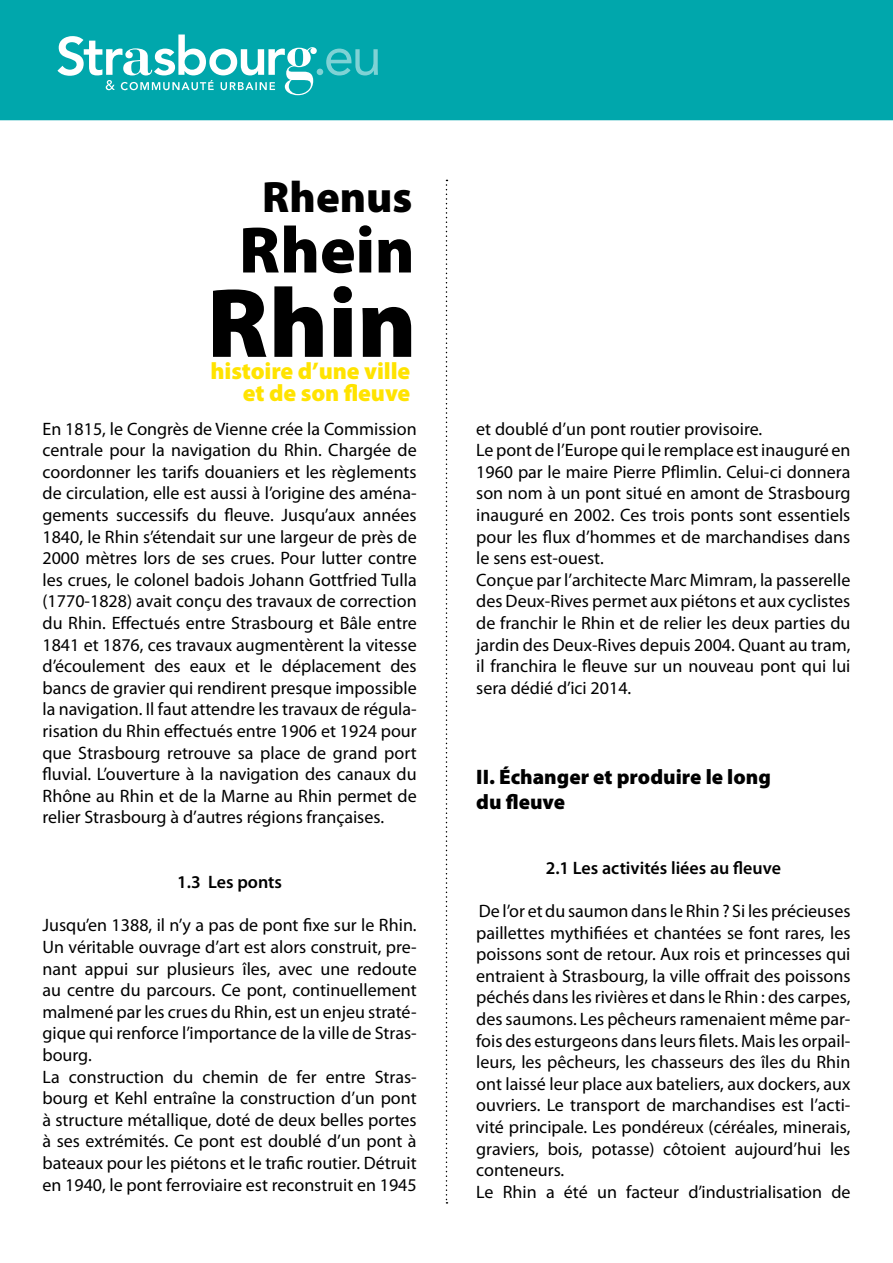
<style>
.page{position:relative;width:893px;height:1263px;background:#fff}
.page>*{position:absolute;margin:0;border:0;box-sizing:border-box;transform-origin:0 0}
.t1{font:900 99.3px "Myriad Pro";color:#000}
.t2{font:900 66.15px "Myriad Pro";color:#000}
.t3{font:900 44.1px "Myriad Pro";color:#000}
.t4{font:900 23.7px/22px "Myriad Pro";letter-spacing:-.005em;color:#ffe300;text-align:right}
.t5{font:900 21px/25.2px "Myriad Pro";color:#000}
.t6{font:18px/21.6px "Myriad Pro";color:#000}
.t7{font:600 18px "Myriad Pro";color:#000}
</style>
<div class="page">
<div style="left:0;top:0;width:893px;height:120px;background:#00a7ac"></div>
<svg style="left:57px;top:35px;width:321px;height:60px"></svg>
<svg style="left:446px;top:180px;width:1px;height:1023px"></svg>
<h3 class="t3" style="left:262px;top:168px;width:152px">Rhenus</h3>
<h2 class="t2" style="left:239px;top:206px;width:177px">Rhein</h2>
<h1 class="t1" style="left:207px;top:257px;width:211px">Rhin</h1>
<h3 class="t4" style="left:210px;top:359px;width:201px">histoire d’une ville et de son fleuve</h3>
<p class="t6" style="left:43px;top:418px;width:376px;text-align:justify">En 1815, le Congrès de Vienne crée la Commission centrale pour la navigation du Rhin. Chargée de coordonner les tarifs douaniers et les règlements de circulation, elle est aussi à l’origine des aména&shy;gements successifs du fleuve. Jusqu’aux années 1840, le Rhin s’étendait sur une largeur de près de 2000 mètres lors de ses crues. Pour lutter contre les crues, le colonel badois Johann Gottfried Tulla (1770-1828) avait conçu des travaux de correction du Rhin. Effectués entre Strasbourg et Bâle entre 1841 et 1876, ces travaux augmentèrent la vitesse d’écoulement des eaux et le déplacement des bancs de gravier qui rendirent presque impossible la navigation. Il faut attendre les travaux de régula&shy;risation du Rhin effectués entre 1906 et 1924 pour que Strasbourg retrouve sa place de grand port fluvial. L’ouverture à la navigation des canaux du Rhône au Rhin et de la Marne au Rhin permet de relier Strasbourg à d’autres régions françaises.</p>
<p class="t7" style="left:177px;top:871px;width:106px">1.3 Les ponts</p>
<p class="t6" style="left:43px;top:915px;width:376px">Jusqu’en 1388, il n’y a pas de pont fixe sur le Rhin.<br>Un véritable ouvrage d’art est alors construit, pre&shy;nant appui sur plusieurs îles, avec une redoute au centre du parcours. Ce pont, continuellement malmené par les crues du Rhin, est un enjeu straté&shy;gique qui renforce l’importance de la ville de Stras&shy;bourg.<br>La construction du chemin de fer entre Stras&shy;bourg et Kehl entraîne la construction d’un pont à structure métallique, doté de deux belles portes à ses extrémités. Ce pont est doublé d’un pont à bateaux pour les piétons et le trafic routier. Détruit en 1940, le pont ferroviaire est reconstruit en 1945</p>
<p class="t6" style="left:476px;top:418px;width:376px">et doublé d’un pont routier provisoire.<br>Le pont de l’Europe qui le remplace est inauguré en 1960 par le maire Pierre Pflimlin. Celui-ci donnera son nom à un pont situé en amont de Strasbourg inauguré en 2002. Ces trois ponts sont essentiels pour les flux d’hommes et de marchandises dans le sens est-ouest.<br>Conçue par l’architecte Marc Mimram, la passerelle des Deux-Rives permet aux piétons et aux cyclistes de franchir le Rhin et de relier les deux parties du jardin des Deux-Rives depuis 2004. Quant au tram, il franchira le fleuve sur un nouveau pont qui lui sera dédié d’ici 2014.</p>
<p class="t5" style="left:476px;top:763px;width:296px">II. Échanger et produire le long du fleuve</p>
<p class="t7" style="left:546px;top:856px;width:237px">2.1 Les activités liées au fleuve</p>
<p class="t6" style="left:476px;top:900px;width:376px">De l’or et du saumon dans le Rhin ? Si les précieuses paillettes mythifiées et chantées se font rares, les poissons sont de retour. Aux rois et princesses qui entraient à Strasbourg, la ville offrait des poissons péchés dans les rivières et dans le Rhin : des carpes, des saumons. Les pêcheurs ramenaient même par&shy;fois des esturgeons dans leurs filets. Mais les orpail&shy;leurs, les pêcheurs, les chasseurs des îles du Rhin ont laissé leur place aux bateliers, aux dockers, aux ouvriers. Le transport de marchandises est l’acti&shy;vité principale. Les pondéreux (céréales, minerais, graviers, bois, potasse) côtoient aujourd’hui les conteneurs.<br>Le Rhin a été un facteur d’industrialisation de</p>
</div>
